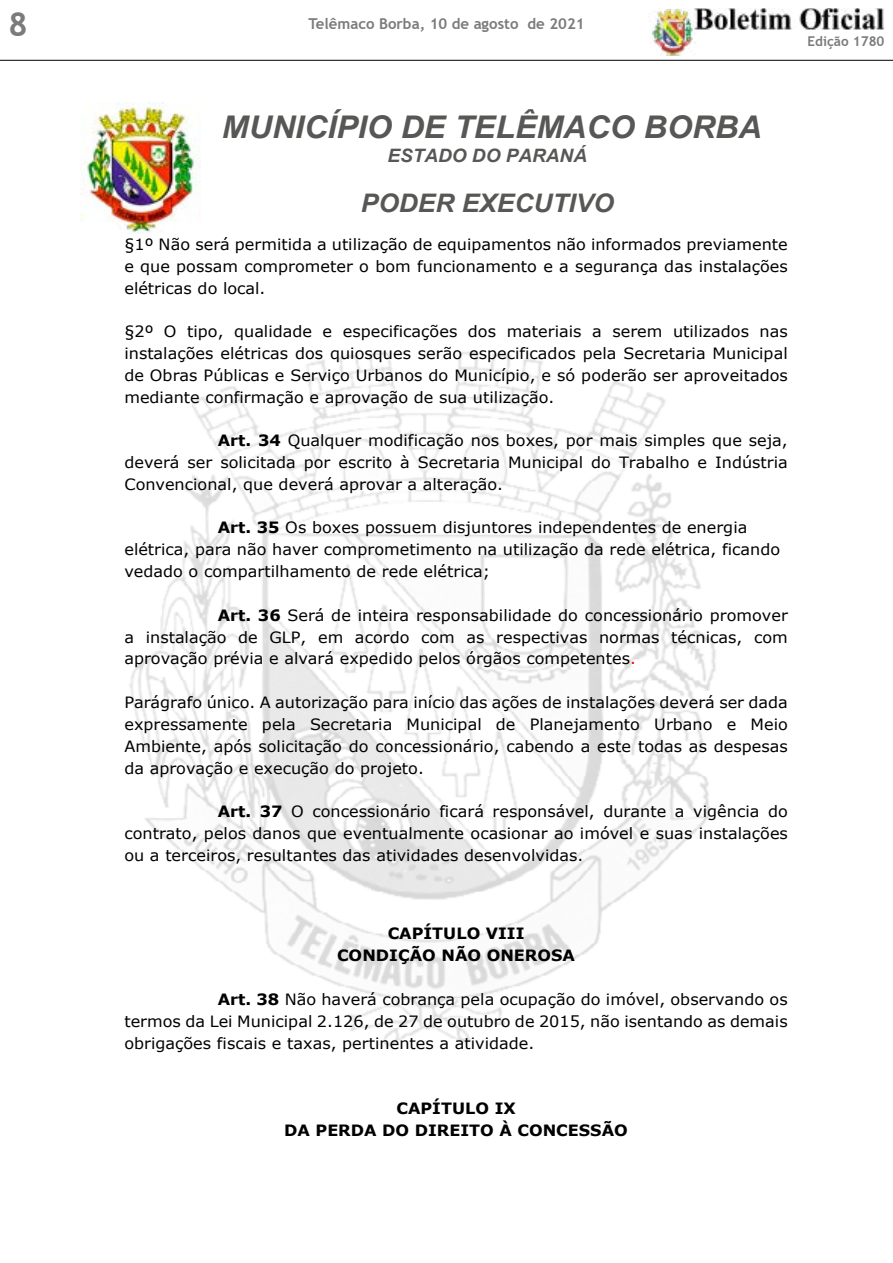
<style>
.page{position:relative;width:893px;height:1263px;background:#fff}
.page>*{position:absolute;margin:0;border:0;box-sizing:border-box;transform-origin:0 0}
.t1{font:700 33px "Trebuchet MS";color:#7c7b7b}
.t2{font:italic 700 31.2px "Arial";color:#575756}
.t3{font:italic 700 25.5px "Arial";color:#575756}
.t4{font:italic 700 18.45px "Arial";color:#575756}
.t5{font:15.6px/21.9px "Verdana";color:#000;text-align:justify}
.t6{font:700 15.6px/21.9px "Verdana";color:#000;text-align:center}
.t7{font:700 15px "Trebuchet MS";color:#7c7b7b}
.t8{font:700 13.5px "Trebuchet MS";color:#7c7b7b}
.s1{font-weight:700}
.s2{color:#f00}
</style>
<div class="page">
<img style="left:652px;top:9px;width:44px;height:47px">
<img style="left:693px;top:8px;width:191px;height:21px">
<hr style="left:0;top:60px;width:893px;height:1px;background:#000">
<img style="left:81px;top:102px;width:119px;height:133px">
<img style="left:130px;top:352px;width:586px;height:694px">
<h1 class="t1" style="left:9px;top:3px;width:21px">8</h1>
<p class="t7" style="left:308px;top:14px;width:278px">Telêmaco Borba, 10 de agosto de 2021</p>
<p class="t8" style="left:807px;top:33px;width:79px">Edição 1780</p>
<h2 class="t2" style="left:222px;top:106px;width:541px">MUNICÍPIO DE TELÊMACO BORBA</h2>
<p class="t4" style="left:387px;top:143px;width:201px">ESTADO DO PARANÁ</p>
<h3 class="t3" style="left:361px;top:186px;width:255px">PODER EXECUTIVO</h3>
<p class="t5" style="left:124px;top:233px;width:665px">§1º Não será permitida a utilização de equipamentos não informados previamente e que possam comprometer o bom funcionamento e a segurança das instalações elétricas do local.</p>
<p class="t5" style="left:124px;top:320px;width:665px">§2º O tipo, qualidade e especificações dos materiais a serem utilizados nas instalações elétricas dos quiosques serão especificados pela Secretaria Municipal de Obras Públicas e Serviço Urbanos do Município, e só poderão ser aproveitados mediante confirmação e aprovação de sua utilização.</p>
<p class="t5" style="left:124px;top:429px;width:665px;text-indent:93px"><span class="s1">Art. 34</span> Qualquer modificação nos boxes, por mais simples que seja, deverá ser solicitada por escrito à Secretaria Municipal do Trabalho e Indústria Convencional, que deverá aprovar a alteração.</p>
<p class="t5" style="left:124px;top:517px;width:657px;text-align:left;text-indent:93px"><span class="s1">Art. 35</span> Os boxes possuem disjuntores independentes de energia elétrica, para não haver comprometimento na utilização da rede elétrica, ficando vedado o compartilhamento de rede elétrica;</p>
<p class="t5" style="left:124px;top:604px;width:665px;text-indent:93px"><span class="s1">Art. 36</span> Será de inteira responsabilidade do concessionário promover a instalação de GLP, em acordo com as respectivas normas técnicas, com aprovação prévia e alvará expedido pelos órgãos competentes<span class="s2">.</span></p>
<p class="t5" style="left:124px;top:691px;width:665px">Parágrafo único. A autorização para início das ações de instalações deverá ser dada expressamente pela Secretaria Municipal de Planejamento Urbano e Meio Ambiente, após solicitação do concessionário, cabendo a este todas as despesas da aprovação e execução do projeto.</p>
<p class="t5" style="left:124px;top:800px;width:665px;text-indent:93px"><span class="s1">Art. 37</span> O concessionário ficará responsável, durante a vigência do contrato, pelos danos que eventualmente ocasionar ao imóvel e suas instalações ou a terceiros, resultantes das atividades desenvolvidas.</p>
<p class="t6" style="left:337px;top:922px;width:239px">CAPÍTULO VIII<br>CONDIÇÃO NÃO ONEROSA</p>
<p class="t5" style="left:124px;top:988px;width:665px;text-indent:93px"><span class="s1">Art. 38</span> Não haverá cobrança pela ocupação do imóvel, observando os termos da Lei Municipal 2.126, de 27 de outubro de 2015, não isentando as demais obrigações fiscais e taxas, pertinentes a atividade.</p>
<p class="t6" style="left:284px;top:1097px;width:345px">CAPÍTULO IX<br>DA PERDA DO DIREITO À CONCESSÃO</p>
</div>
